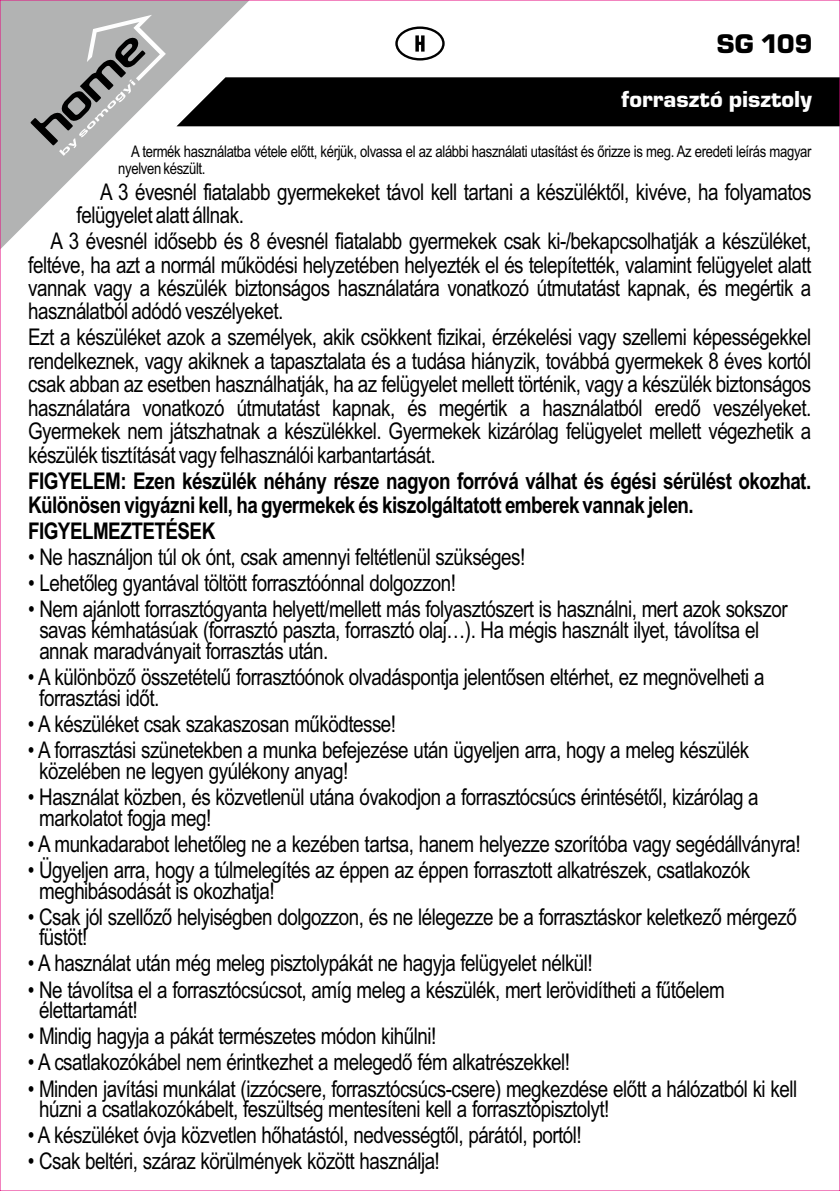
<style>
.page{position:relative;width:840px;height:1191px;background:#fff}
.page>*{position:absolute;margin:0;border:0;box-sizing:border-box;transform-origin:0 0}
.t1{font:28px "Eurostile TEE Blac";color:#000}
.t2{font:24px "Eurostile TEE Blac";color:#fefefe}
.t3{font:23px/23.4px "Arial Narrow";letter-spacing:-.025em;color:#000}
.t4{font:700 23px/23.6px "Arial Narrow";letter-spacing:-.025em;color:#000}
.t5{font:16px/16.4px "Arial Narrow";letter-spacing:-.025em;color:#000}
</style>
<div class="page">
<svg style="left:395px;top:26px;width:49px;height:35px"></svg>
<div style="left:266px;top:77px;width:571px;height:49px;background:#000"></div>
<svg style="left:2px;top:2px;width:264px;height:246px"></svg>
<svg style="left:30px;top:15px;width:136px;height:141px"></svg>
<p class="t1" style="left:716px;top:32px;width:97px">SG 109</p>
<p class="t2" style="left:620px;top:89px;width:192px">forrasztó pisztoly</p>
<p class="t5" style="left:118px;top:145px;width:694px;text-indent:13px">A termék használatba vétele előtt, kérjük, olvassa el az alábbi használati utasítást és őrizze is meg. Az eredeti leírás magyar nyelven készült.</p>
<p class="t3" style="left:77px;top:182px;width:736px;text-indent:23px">A 3 évesnél fiatalabb gyermekeket távol kell tartani a készüléktől, kivéve, ha folyamatos felügyelet alatt állnak.</p>
<p class="t3" style="left:28px;top:231px;width:784px;text-align:justify;text-indent:22px">A 3 évesnél idősebb és 8 évesnél fiatalabb gyermekek csak ki-/bekapcsolhatják a készüléket, feltéve, ha azt a normál működési helyzetében helyezték el és telepítették, valamint felügyelet alatt vannak vagy a készülék biztonságos használatára vonatkozó útmutatást kapnak, és megértik a használatból adódó veszélyeket.</p>
<p class="t3" style="left:28px;top:328px;width:784px;text-align:justify">Ezt a készüléket azok a személyek, akik csökkent fizikai, érzékelési vagy szellemi képességekkel rendelkeznek, vagy akiknek a tapasztalata és a tudása hiányzik, továbbá gyermekek 8 éves kortól csak abban az esetben használhatják, ha az felügyelet mellett történik, vagy a készülék biztonságos használatára vonatkozó útmutatást kapnak, és megértik a használatból eredő veszélyeket.<br>Gyermekek nem játszhatnak a készülékkel. Gyermekek kizárólag felügyelet mellett végezhetik a készülék tisztítását vagy felhasználói karbantartását.</p>
<p class="t4" style="left:28px;top:471px;width:784px">FIGYELEM: Ezen készülék néhány része nagyon forróvá válhat és égési sérülést okozhat.<br>Különösen vigyázni kell, ha gyermekek és kiszolgáltatott emberek vannak jelen.</p>
<p class="t4" style="left:28px;top:521px;width:189px">FIGYELMEZTETÉSEK</p>
<p class="t3" style="left:28px;top:547px;width:498px">• Ne használjon túl ok ónt, csak amennyi feltétlenül szükséges!</p>
<p class="t3" style="left:28px;top:573px;width:429px">• Lehetőleg gyantával töltött forrasztóónnal dolgozzon!</p>
<p class="t3" style="left:39px;top:601px;width:749px;line-height:20.8px;text-indent:-11px">• Nem ajánlott forrasztógyanta helyett/mellett más folyasztószert is használni, mert azok sokszor savas kémhatásúak (forrasztó paszta, forrasztó olaj…). Ha mégis használt ilyet, távolítsa el annak maradványait forrasztás után.</p>
<p class="t3" style="left:39px;top:668px;width:726px;line-height:20.8px;text-indent:-11px">• A különböző összetételű forrasztóónok olvadáspontja jelentősen eltérhet, ez megnövelheti a forrasztási időt.</p>
<p class="t3" style="left:28px;top:714px;width:369px">• A készüléket csak szakaszosan működtesse!</p>
<p class="t3" style="left:39px;top:741px;width:711px;line-height:20.8px;text-indent:-11px">• A forrasztási szünetekben a munka befejezése után ügyeljen arra, hogy a meleg készülék közelében ne legyen gyúlékony anyag!</p>
<p class="t3" style="left:39px;top:788px;width:720px;line-height:20.8px;text-indent:-11px">• Használat közben, és közvetlenül utána óvakodjon a forrasztócsúcs érintésétől, kizárólag a markolatot fogja meg!</p>
<p class="t3" style="left:28px;top:834px;width:774px">• A munkadarabot lehetőleg ne a kezében tartsa, hanem helyezze szorítóba vagy segédállványra!</p>
<p class="t3" style="left:39px;top:861px;width:712px;line-height:20.8px;text-indent:-11px">• Ügyeljen arra, hogy a túlmelegítés az éppen az éppen forrasztott alkatrészek, csatlakozók meghibásodását is okozhatja!</p>
<p class="t3" style="left:39px;top:908px;width:758px;line-height:20.8px;text-indent:-11px">• Csak jól szellőző helyiségben dolgozzon, és ne lélegezze be a forrasztáskor keletkező mérgező füstöt!</p>
<p class="t3" style="left:28px;top:953px;width:566px">• A használat után még meleg pisztolypákát ne hagyja felügyelet nélkül!</p>
<p class="t3" style="left:39px;top:981px;width:687px;line-height:20.8px;text-indent:-11px">• Ne távolítsa el a forrasztócsúcsot, amíg meleg a készülék, mert lerövidítheti a fűtőelem élettartamát!</p>
<p class="t3" style="left:28px;top:1026px;width:410px">• Mindig hagyja a pákát természetes módon kihűlni!</p>
<p class="t3" style="left:28px;top:1052px;width:543px">• A csatlakozókábel nem érintkezhet a melegedő fém alkatrészekkel!</p>
<p class="t3" style="left:39px;top:1080px;width:759px;line-height:20.8px;text-indent:-11px">• Minden javítási munkálat (izzócsere, forrasztócsúcs-csere) megkezdése előtt a hálózatból ki kell húzni a csatlakozókábelt, feszültség mentesíteni kell a forrasztópisztolyt!</p>
<p class="t3" style="left:28px;top:1125px;width:555px">• A készüléket óvja közvetlen hőhatástól, nedvességtől, párától, portól!</p>
<p class="t3" style="left:28px;top:1151px;width:413px">• Csak beltéri, száraz körülmények között használja!</p>
</div>
